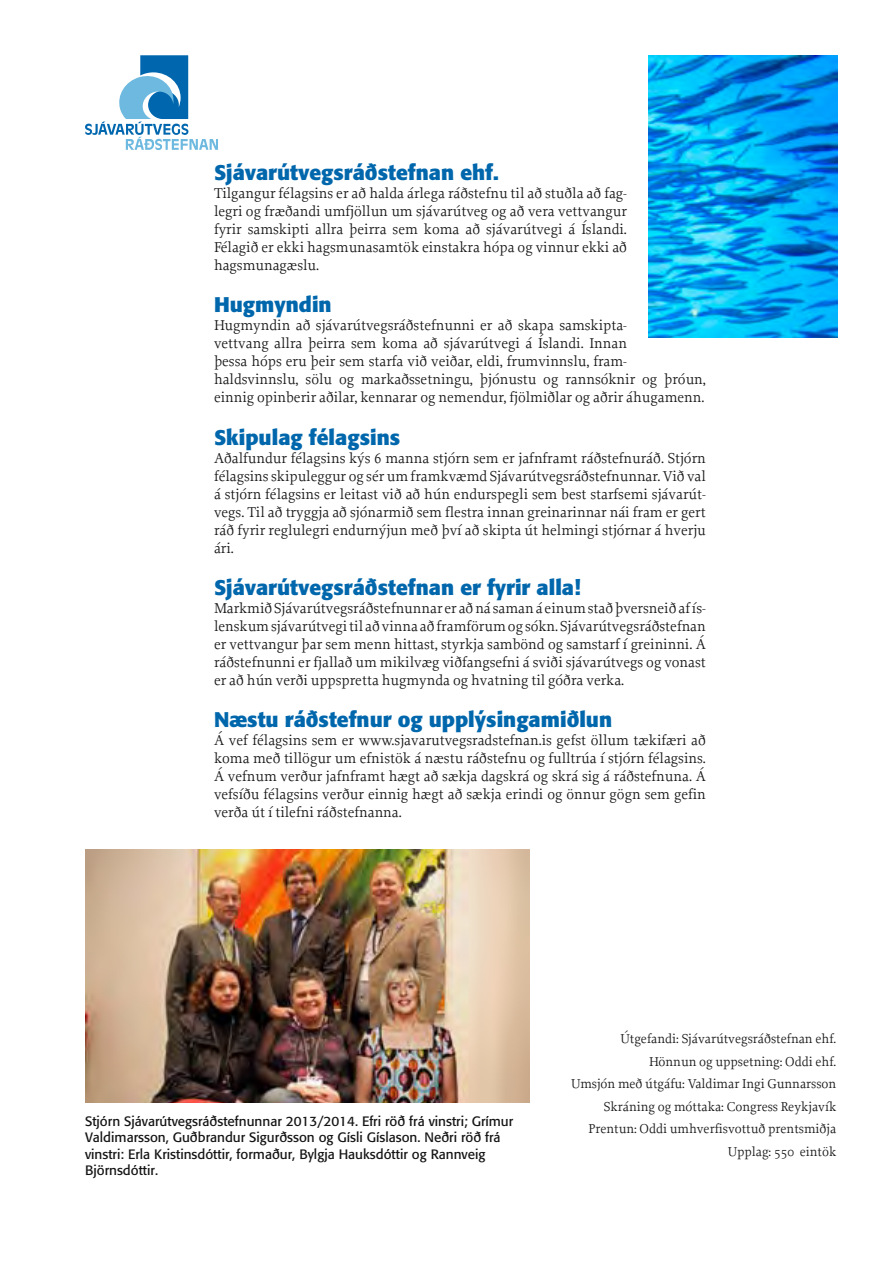
<style>
.page{position:relative;width:893px;height:1263px;background:#fff}
.page>*{position:absolute;margin:0;border:0;box-sizing:border-box;transform-origin:0 0}
.t1{font:700 21px "Formata";color:#0167ac}
.t2{font:15px/18px "Proforma";color:#131413;text-align:justify}
.t3{font:13.5px/16.5px "Formata";color:#131413}
.t4{font:13.5px/22.5px "Proforma";color:#131413;text-align:right}
</style>
<div class="page">
<svg style="left:85px;top:55px;width:133px;height:95px"></svg>
<img style="left:648px;top:55px;width:189px;height:282px">
<img style="left:85px;top:849px;width:444px;height:254px">
<h1 class="t1" style="left:214px;top:160px;width:286px">Sjávarútvegsráðstefnan ehf.</h1>
<p class="t2" style="left:214px;top:184px;width:415px">Tilgangur félagsins er að halda árlega ráðstefnu til að stuðla að fag&shy;legri og fræðandi umfjöllun um sjávarútveg og að vera vettvangur fyrir samskipti allra þeirra sem koma að sjávarútvegi á Íslandi.<br>Félagið er ekki hagsmunasamtök einstakra hópa og vinnur ekki að hagsmunagæslu.</p>
<h1 class="t1" style="left:214px;top:291px;width:119px">Hugmyndin</h1>
<p class="t2" style="left:214px;top:316px;width:493px;text-align:left">Hugmyndin að sjávarútvegsráðstefnunni er að skapa samskipta-<br>vettvang allra þeirra sem koma að sjávarútvegi á Íslandi. Innan<br>þessa hóps eru þeir sem starfa við veiðar, eldi, frumvinnslu, fram&shy;haldsvinnslu, sölu og markaðssetningu, þjónustu og rannsóknir og þróun, einnig opinberir aðilar, kennarar og nemendur, fjölmiðlar og aðrir áhugamenn.</p>
<h1 class="t1" style="left:214px;top:424px;width:188px">Skipulag félagsins</h1>
<p class="t2" style="left:214px;top:449px;width:493px">Aðalfundur félagsins kýs 6 manna stjórn sem er jafnframt ráðstefnuráð. Stjórn félagsins skipuleggur og sér um framkvæmd Sjávarútvegsráðstefnunnar. Við val á stjórn félagsins er leitast við að hún endurspegli sem best starfsemi sjávarút&shy;vegs. Til að tryggja að sjónarmið sem flestra innan greinarinnar nái fram er gert ráð fyrir reglulegri endurnýjun með því að skipta út helmingi stjórnar á hverju ári.</p>
<h1 class="t1" style="left:214px;top:574px;width:368px">Sjávarútvegsráðstefnan er fyrir alla!</h1>
<p class="t2" style="left:214px;top:599px;width:493px">Markmið Sjávarútvegsráðstefnunnar er að ná saman á einum stað þversneið af ís&shy;lenskum sjávarútvegi til að vinna að framförum og sókn. Sjávarútvegsráðstefnan er vettvangur þar sem menn hittast, styrkja sambönd og samstarf í greininni. Á ráðstefnunni er fjallað um mikilvæg viðfangsefni á sviði sjávarútvegs og vonast er að hún verði uppspretta hugmynda og hvatning til góðra verka.</p>
<h1 class="t1" style="left:214px;top:706px;width:400px">Næstu ráðstefnur og upplýsingamiðlun</h1>
<p class="t2" style="left:214px;top:730px;width:493px">Á vef félagsins sem er www.sjavarutvegsradstefnan.is gefst öllum tækifæri að koma með tillögur um efnistök á næstu ráðstefnu og fulltrúa í stjórn félagsins.<br>Á vefnum verður jafnframt hægt að sækja dagskrá og skrá sig á ráðstefnuna. Á vefsíðu félagsins verður einnig hægt að sækja erindi og önnur gögn sem gefin verða út í tilefni ráðstefnanna.</p>
<p class="t3" style="left:85px;top:1113px;width:430px">Stjórn Sjávarútvegsráðstefnunnar 2013/2014. Efri röð frá vinstri; Grímur Valdimarsson, Guðbrandur Sigurðsson og Gísli Gíslason. Neðri röð frá vinstri: Erla Kristinsdóttir, formaður, Bylgja Hauksdóttir og Rannveig Björnsdóttir.</p>
<p class="t4" style="left:571px;top:1027px;width:267px">Útgefandi: Sjávarútvegsráðstefnan ehf.<br>Hönnun og uppsetning: Oddi ehf.<br>Umsjón með útgáfu: Valdimar Ingi Gunnarsson Skráning og móttaka: Congress Reykjavík Prentun: Oddi umhverfisvottuð prentsmiðja Upplag: 550 eintök</p>
</div>
